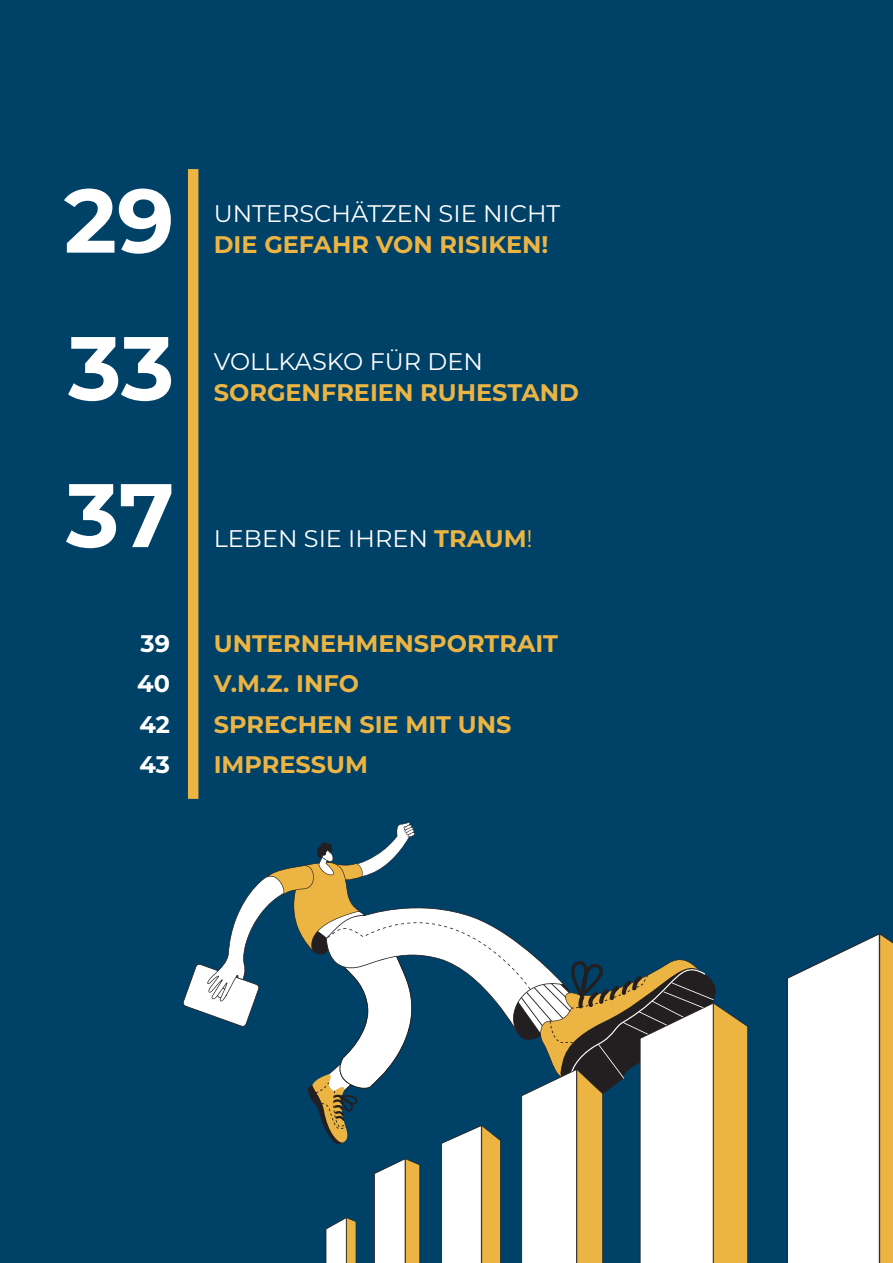
<style>
.page{position:relative;width:893px;height:1263px;background:#004167}
.page>*{position:absolute;margin:0;border:0;box-sizing:border-box;transform-origin:0 0}
.t1{font:700 90px "Montserrat";color:#fff}
.t2{font:700 24px/40.5px "Montserrat";color:#ebb443}
.t3{font:24px "Montserrat";color:#fff}
.t4{font:700 24px/40.5px "Montserrat";color:#fff;text-align:justify}
.s1{font-weight:700;color:#ebb443}
.s2{color:#ebb443}
</style>
<div class="page">
<div style="left:188px;top:169px;width:10px;height:630px;background:#ebb443"></div>
<svg style="left:183px;top:822px;width:565px;height:441px"></svg>
<svg style="left:787px;top:933px;width:106px;height:330px;background:#e4e2d8"></svg>
<h1 class="t1" style="left:64px;top:172px;width:112px">29</h1>
<h1 class="t1" style="left:68px;top:319px;width:108px">33</h1>
<h1 class="t1" style="left:66px;top:466px;width:110px">37</h1>
<p class="t4" style="left:137px;top:623px;width:34px">39<br>40<br>42<br>43</p>
<p class="t3" style="left:214px;top:201px;width:348px">UNTERSCHÄTZEN SIE NICHT</p>
<p class="t2" style="left:214px;top:225px;width:336px">DIE GEFAHR VON RISIKEN!</p>
<p class="t3" style="left:214px;top:349px;width:271px">VOLLKASKO FÜR DEN</p>
<p class="t2" style="left:214px;top:372px;width:367px">SORGENFREIEN RUHESTAND</p>
<p class="t3" style="left:214px;top:526px;width:321px">LEBEN SIE IHREN <span class="s1">TRAUM</span><span class="s2">!</span></p>
<p class="t2" style="left:214px;top:623px;width:346px">UNTERNEHMENSPORTRAIT<br>V.M.Z. INFO<br>SPRECHEN SIE MIT UNS<br>IMPRESSUM</p>
</div>
